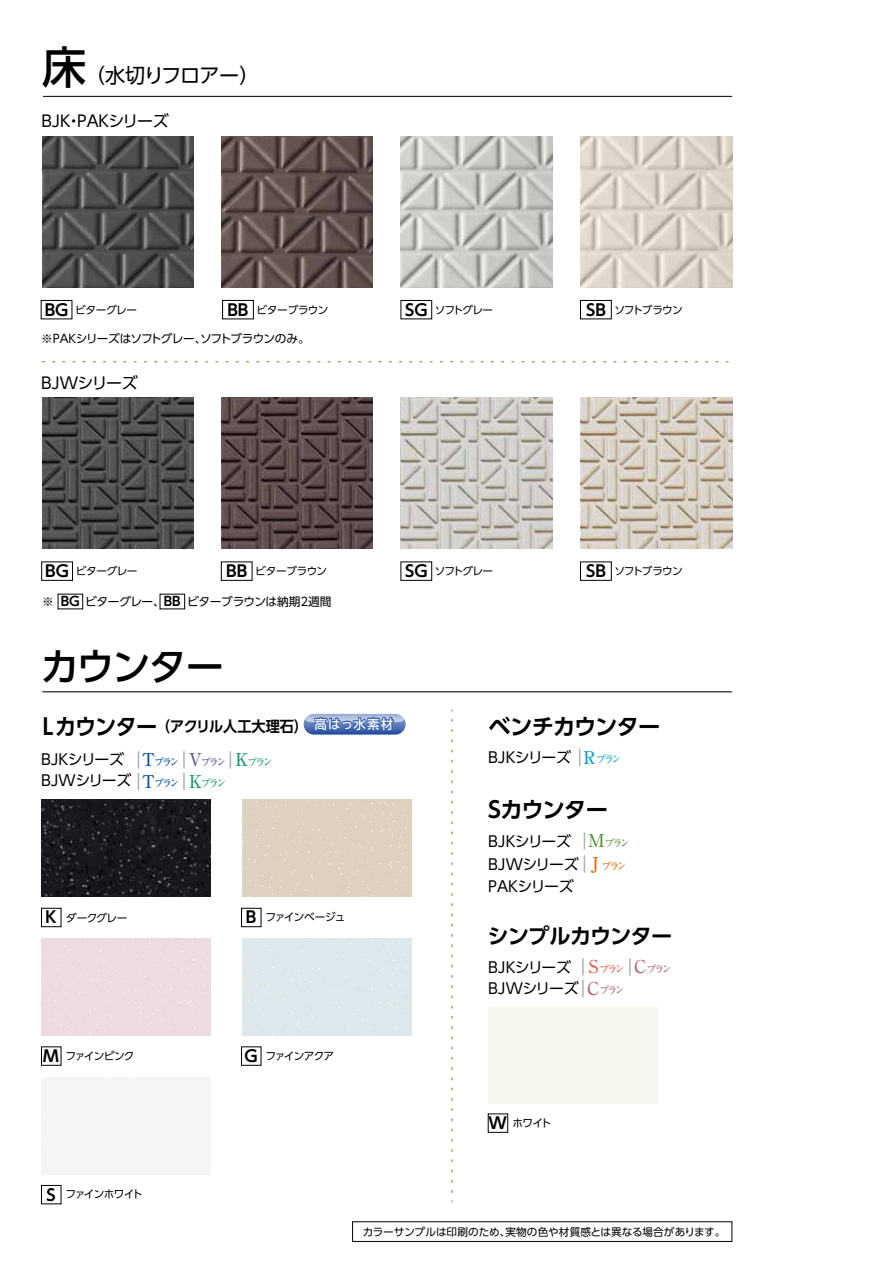
<style>
.page{position:relative;width:893px;height:1263px;background:#fff}
.page>*{position:absolute;margin:0;border:0;box-sizing:border-box;transform-origin:0 0}
.t1{font:500 44.7px "UD Shin Go Pr 6 N";color:#000}
.t2{font:500 38.25px "UD Shin Go Pr 6 N";letter-spacing:-.06em;color:#000}
.t3{font:700 22.35px "UD Shin Go Pr 6 N De";letter-spacing:-.045em;color:#000}
.t4{font:700 21.3px "UD Shin Go Pr 6 N De";letter-spacing:-.045em;color:#000}
.t5{font:20.25px "UD Shin Go Pr 6 N";letter-spacing:-.055em;color:#000}
.t6{font:15.9px "UD Shin Go Pr 6 N";letter-spacing:-.015em;color:#000}
.t7{font:14.85px/21.5px "UD Shin Go Pr 6 N";letter-spacing:-.025em;color:#000}
.t8{font:700 14.85px "UD Shin Go Pr 6 N De";color:#000;scale:.95 1}
.t9{font:11.7px "UD Shin Go Pr 6 N";letter-spacing:-.075em;color:#000}
.t10{font:11.7px "UD Shin Go Pr 6 N";letter-spacing:-.035em;color:#000}
.t11{font:10.65px "UD Shin Go Pr 6 N";letter-spacing:-.055em;color:#000}
.t12{font:10.65px "UD Shin Go Pr 6 N";letter-spacing:-.005em;color:#000}
.t13{font:10.65px "UD Shin Go Pr 6 N";letter-spacing:-.025em;color:#000}
.t14{font:10.65px "UD Shin Go Pr 6 N";letter-spacing:-.085em;color:#000}
.t15{font:10.65px "UD Shin Go Pr 6 N";letter-spacing:-.08em;color:#000}
.t16{font:500 10.65px "Ryumin Pro";color:#de6a08;scale:.95 1}
.s1{font-family:"UD Shin Go Pr 6 N De";font-weight:700;font-size:15.9px}
.s2{font-family:"UD Shin Go Pr 6 N De";font-weight:700;font-size:12.75px}
.s3{font-size:22.35px}
.s4{font-family:"Ryumin Pro";font-weight:500;font-size:17.7px;color:#004ea2}
.s5{font-family:"Ryumin Pro";font-weight:500;font-size:10.65px;color:#004ea2}
.s6{font-family:"Ryumin Pro";font-weight:500;font-size:17.7px;color:#5d5099}
.s7{font-family:"Ryumin Pro";font-weight:500;font-size:10.65px;color:#5d5099}
.s8{font-family:"Ryumin Pro";font-weight:500;font-size:17.7px;color:#1d986e}
.s9{font-family:"Ryumin Pro";font-weight:500;font-size:10.65px;color:#1d986e}
.s10{font-family:"Ryumin Pro";font-weight:500;font-size:17.7px;color:#00a4c5}
.s11{font-family:"Ryumin Pro";font-weight:500;font-size:10.65px;color:#00a4c5}
.s12{font-family:"Ryumin Pro";font-weight:500;font-size:17.7px;color:#549235}
.s13{font-family:"Ryumin Pro";font-weight:500;font-size:10.65px;color:#549235}
.s14{font-size:17.7px}
.s15{font-family:"Ryumin Pro";font-weight:500;font-size:17.7px;color:#ea5541}
.s16{font-family:"Ryumin Pro";font-weight:500;font-size:10.65px;color:#ea5541}
.s17{font-family:"Ryumin Pro";font-weight:500;font-size:17.7px;color:#b5607e}
.s18{font-family:"Ryumin Pro";font-weight:500;font-size:10.65px;color:#b5607e}
</style>
<div class="page">
<div style="left:41px;top:1078px;width:169px;height:97px;background:#f5f5f5"></div>
<div style="left:242px;top:939px;width:169px;height:97px;background:#dce8eb"></div>
<div style="left:41px;top:939px;width:169px;height:97px;background:#eddbe2"></div>
<div style="left:242px;top:800px;width:169px;height:97px;background:#ded1bf"></div>
<div style="left:41px;top:908px;width:20px;height:19px;border:1px solid #000"></div>
<div style="left:241px;top:908px;width:20px;height:19px;border:1px solid #000"></div>
<div style="left:41px;top:1185px;width:20px;height:19px;border:1px solid #000"></div>
<img style="left:42px;top:398px;width:152px;height:151px">
<div style="left:41px;top:562px;width:32px;height:19px;border:1px solid #000"></div>
<img style="left:221px;top:398px;width:152px;height:151px">
<div style="left:221px;top:562px;width:31px;height:19px;border:1px solid #000"></div>
<img style="left:401px;top:398px;width:151px;height:151px">
<div style="left:401px;top:562px;width:31px;height:19px;border:1px solid #000"></div>
<img style="left:580px;top:398px;width:152px;height:151px">
<div style="left:580px;top:562px;width:32px;height:19px;border:1px solid #000"></div>
<hr style="left:43px;top:96px;width:689px;height:1px;background:#000">
<svg style="left:43px;top:361px;width:686px;height:1px"></svg>
<div style="left:41px;top:300px;width:31px;height:19px;border:1px solid #000"></div>
<img style="left:42px;top:137px;width:152px;height:151px">
<div style="left:222px;top:300px;width:32px;height:19px;border:1px solid #000"></div>
<img style="left:221px;top:137px;width:152px;height:151px">
<div style="left:401px;top:300px;width:31px;height:19px;border:1px solid #000"></div>
<img style="left:401px;top:137px;width:151px;height:151px">
<div style="left:580px;top:300px;width:32px;height:19px;border:1px solid #000"></div>
<img style="left:580px;top:137px;width:152px;height:151px">
<div style="left:352px;top:1221px;width:380px;height:21px;border:1px solid #000"></div>
<hr style="left:42px;top:691px;width:690px;height:1px;background:#000">
<img style="left:41px;top:800px;width:169px;height:97px">
<div style="left:488px;top:1007px;width:170px;height:97px;background:#f8f7ee"></div>
<svg style="left:451px;top:719px;width:2px;height:483px"></svg>
<svg style="left:629px;top:958px;width:2px;height:17px"></svg>
<svg style="left:582px;top:958px;width:2px;height:39px"></svg>
<svg style="left:230px;top:751px;width:1px;height:17px"></svg>
<svg style="left:138px;top:751px;width:1px;height:39px"></svg>
<svg style="left:183px;top:751px;width:2px;height:39px"></svg>
<svg style="left:579px;top:749px;width:1px;height:17px"></svg>
<svg style="left:304px;top:714px;width:102px;height:20px"></svg>
<svg style="left:305px;top:712px;width:99px;height:10px"></svg>
<svg style="left:313px;top:712px;width:82px;height:20px;background:#6986bf"></svg>
<svg style="left:584px;top:832px;width:1px;height:40px"></svg>
<h1 class="t1" style="left:42px;top:31px;width:46px">床</h1>
<h3 class="t5" style="left:85px;top:59px;width:176px">（水切りフロアー）</h3>
<p class="t6" style="left:41px;top:108px;width:129px">BJK・PAKシリーズ</p>
<p class="t11" style="left:45px;top:301px;width:94px"><span class="s1">BG</span> ビターグレー</p>
<p class="t13" style="left:227px;top:301px;width:102px"><span class="s1">BB</span> ビターブラウン</p>
<p class="t11" style="left:405px;top:301px;width:90px"><span class="s1">SG</span> ソフトグレー</p>
<p class="t14" style="left:586px;top:301px;width:98px"><span class="s1">SB</span> ソフトブラウン</p>
<p class="t9" style="left:41px;top:329px;width:270px">※PAKシリーズはソフトグレー、ソフトブラウンのみ。</p>
<p class="t6" style="left:41px;top:370px;width:98px">BJWシリーズ</p>
<p class="t11" style="left:45px;top:563px;width:94px"><span class="s1">BG</span> ビターグレー</p>
<p class="t10" style="left:42px;top:592px;width:291px">※ <span class="s2">BG</span> ビターグレー、<span class="s2">BB</span> ビターブラウンは納期2週間</p>
<p class="t13" style="left:226px;top:563px;width:102px"><span class="s1">BB</span> ビターブラウン</p>
<p class="t11" style="left:405px;top:563px;width:90px"><span class="s1">SG</span> ソフトグレー</p>
<p class="t14" style="left:586px;top:563px;width:98px"><span class="s1">SB</span> ソフトブラウン</p>
<h2 class="t2" style="left:41px;top:635px;width:185px">カウンター</h2>
<p class="t8" style="left:43px;top:714px;width:370px"><span class="s3">Lカウンター</span>（アクリル人工大理石）<sup>高はっ水素材</sup></p>
<h3 class="t3" style="left:488px;top:708px;width:174px">ベンチカウンター</h3>
<p class="t7" style="left:41px;top:748px;width:233px">BJKシリーズ <span class="s4">T</span><span class="s5">プラン</span> <span class="s6">V</span><span class="s7">プラン</span> <span class="s8">K</span><span class="s9">プラン<br></span>BJWシリーズ <span class="s4">T</span><span class="s5">プラン</span> <span class="s8">K</span><span class="s9">プラン</span></p>
<p class="t7" style="left:488px;top:746px;width:135px">BJKシリーズ <span class="s10">R</span><span class="s11">プラン</span></p>
<p class="t11" style="left:45px;top:909px;width:83px"><span class="s1">K</span> ダークグレー</p>
<p class="t11" style="left:246px;top:909px;width:101px"><span class="s1">B</span> ファインベージュ</p>
<p class="t15" style="left:43px;top:1047px;width:93px"><span class="s1">M</span> ファインピンク</p>
<p class="t15" style="left:244px;top:1047px;width:91px"><span class="s1">G</span> ファインアクア</p>
<h3 class="t3" style="left:488px;top:792px;width:121px">Sカウンター</h3>
<p class="t7" style="left:488px;top:830px;width:143px">BJKシリーズ <span class="s12">M</span><span class="s13">プラン</span></p>
<p class="t7" style="left:488px;top:876px;width:87px">PAKシリーズ</p>
<p class="t7" style="left:488px;top:853px;width:136px">BJWシリーズ　　　</p>
<p class="t16" style="left:592px;top:857px;width:39px"><span class="s14">J</span> プラン</p>
<h3 class="t4" style="left:488px;top:918px;width:186px">シンプルカウンター</h3>
<p class="t7" style="left:488px;top:956px;width:185px">BJKシリーズ <span class="s15">S</span><span class="s16">プラン</span> <span class="s17">C</span><span class="s18">プラン<br></span>BJWシリーズ <span class="s17">C</span><span class="s18">プラン</span></p>
<p class="t11" style="left:488px;top:1115px;width:64px"><span class="s1">W</span> ホワイト</p>
<p class="t11" style="left:46px;top:1186px;width:98px"><span class="s1">S</span> ファインホワイト</p>
<p class="t12" style="left:363px;top:1223px;width:364px">カラーサンプルは印刷のため、実物の色や材質感とは異なる場合があります。</p>
</div>
